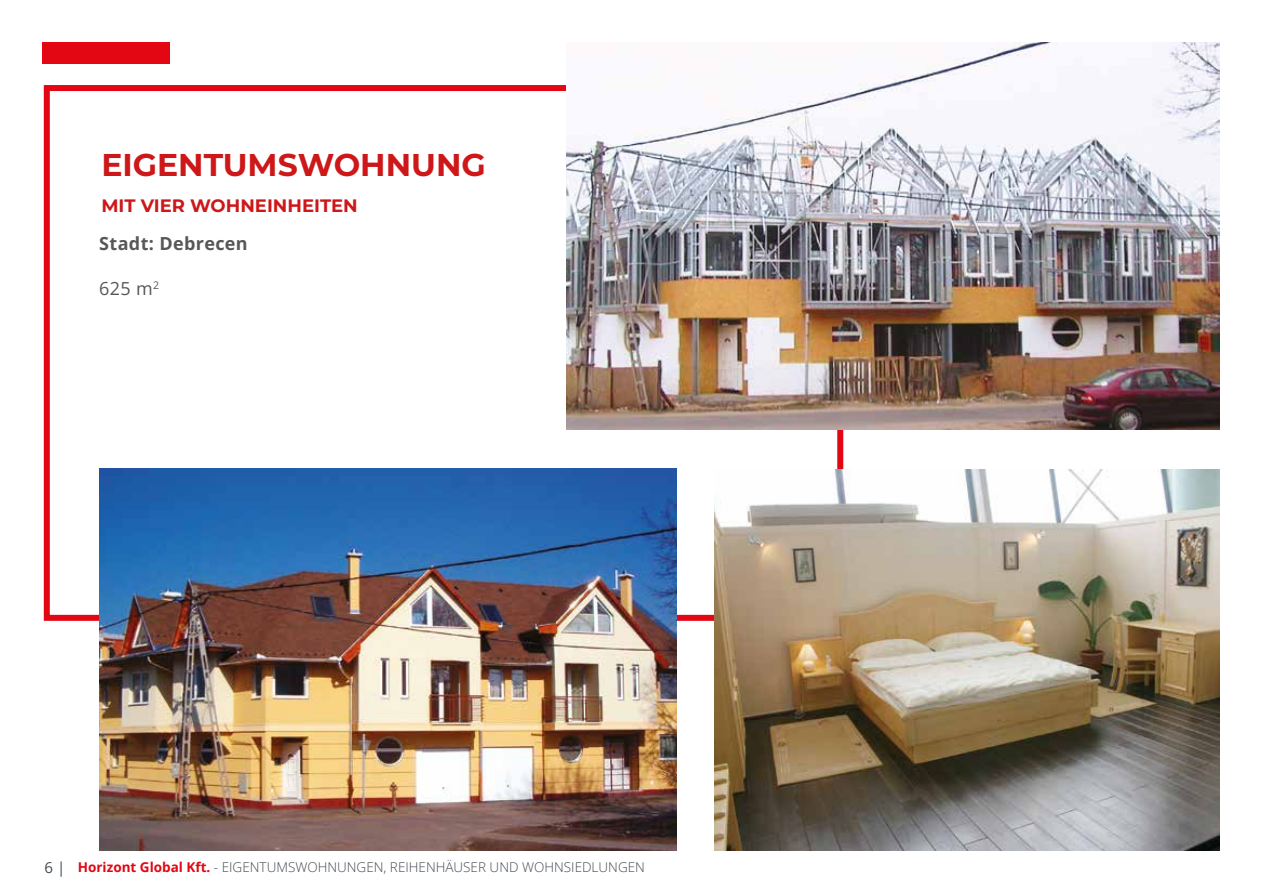
<style>
.page{position:relative;width:1263px;height:893px;background:#fff}
.page>*{position:absolute;margin:0;border:0;box-sizing:border-box;transform-origin:0 0}
.t1{font:700 31.5px "Montserrat";color:#cd1719}
.t2{font:700 18px "Montserrat";color:#cd1719}
.t3{font:18px "Open Sans";letter-spacing:.02em;color:#575756}
.t4{font:13.5px "Open Sans";color:#444b52}
.s1{font-size:15px}
.s2{color:#e30613}
</style>
<div class="page">
<div style="left:43px;top:43px;width:127px;height:21px;background:#e30613"></div>
<img style="left:99px;top:469px;width:577px;height:381px">
<img style="left:566px;top:43px;width:653px;height:386px">
<img style="left:714px;top:470px;width:505px;height:380px">
<h1 class="t1" style="left:101px;top:142px;width:386px">EIGENTUMSWOHNUNG</h1>
<h2 class="t2" style="left:101px;top:192px;width:258px">MIT VIER WOHNEINHEITEN</h2>
<h2 class="t3" style="left:99px;top:231px;width:150px">Stadt: Debrecen</h2>
<h2 class="t3" style="left:99px;top:276px;width:62px">625 m<sup>2</sup></h2>
<p class="t4" style="left:45px;top:858px;width:602px"><span class="s1">6 |</span> <span class="s2">Horizont Global Kft.</span> - EIGENTUMSWOHNUNGEN, REIHENHÄUSER UND WOHNSIEDLUNGEN</p>
</div>
